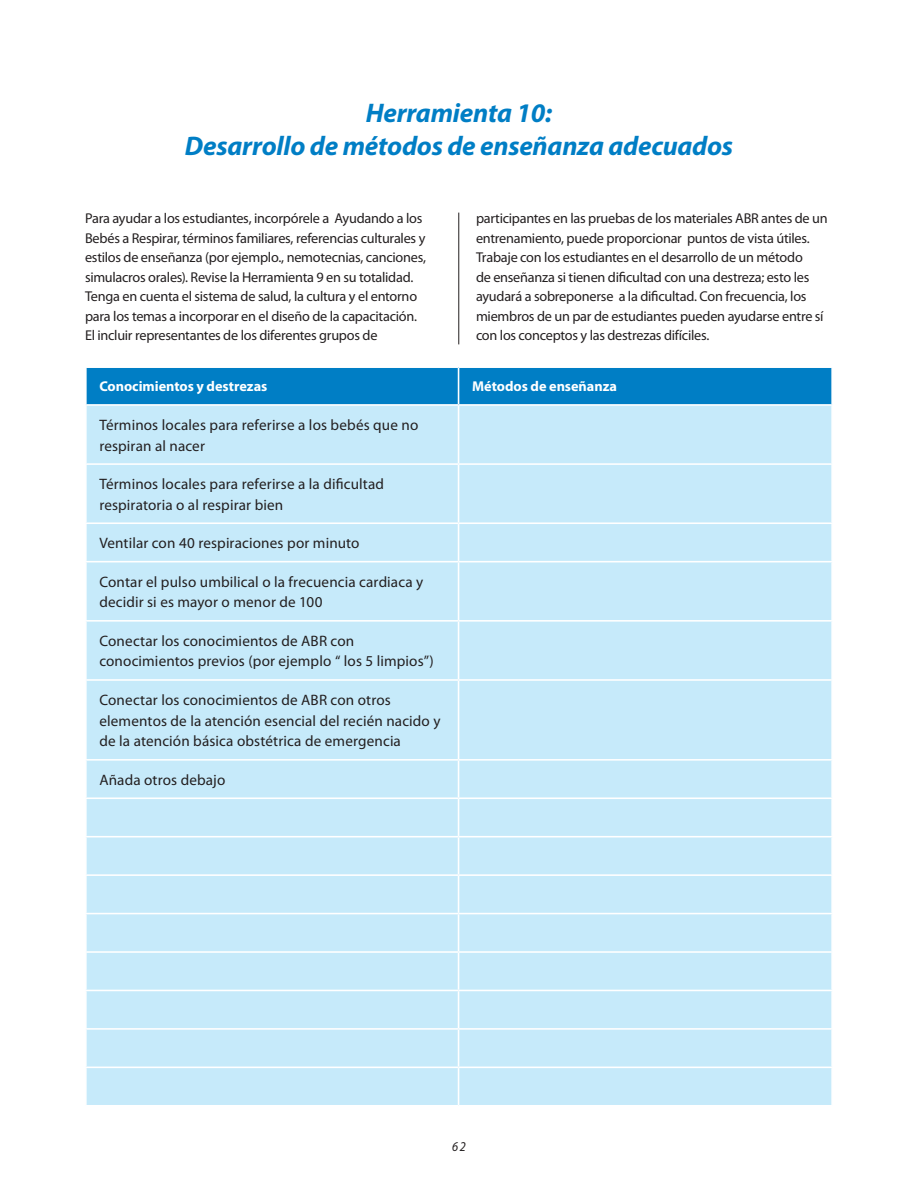
<style>
.page{position:relative;width:918px;height:1188px;background:#fff}
.page>*{position:absolute;margin:0;border:0;box-sizing:border-box;transform-origin:0 0}
.t1{font:italic 700 27px/32.4px "Myriad Pro";letter-spacing:-.01em;color:#007ec5;text-align:center}
.t2{font:15.15px/20.7px "Myriad Pro";letter-spacing:.01em;color:#231f20}
.t3{font:14.25px/19.5px "Myriad Pro";letter-spacing:-.02em;color:#231f20}
.t4{font:700 14.25px "Myriad Pro";color:#fff}
.t5{font:italic 13.5px "Myriad Pro";color:#231f20;scale:.91 1}
</style>
<div class="page">
<div style="left:87px;top:368px;width:744px;height:36px;background:#007ec5"></div>
<div style="left:87px;top:406px;width:744px;height:699px;background:#c6eafa"></div>
<hr style="left:458px;top:368px;width:1px;height:36px;background:#fff">
<hr style="left:458px;top:406px;width:1px;height:57px;background:#fff">
<hr style="left:85px;top:463px;width:374px;height:2px;background:#fff">
<hr style="left:459px;top:463px;width:374px;height:2px;background:#fff">
<hr style="left:458px;top:465px;width:1px;height:57px;background:#fff">
<hr style="left:85px;top:522px;width:374px;height:2px;background:#fff">
<hr style="left:459px;top:522px;width:374px;height:2px;background:#fff">
<hr style="left:458px;top:524px;width:1px;height:37px;background:#fff">
<hr style="left:85px;top:561px;width:374px;height:1px;background:#fff">
<hr style="left:459px;top:561px;width:374px;height:1px;background:#fff">
<hr style="left:458px;top:562px;width:1px;height:58px;background:#fff">
<hr style="left:85px;top:620px;width:374px;height:2px;background:#fff">
<hr style="left:459px;top:620px;width:374px;height:2px;background:#fff">
<hr style="left:458px;top:622px;width:1px;height:57px;background:#fff">
<hr style="left:85px;top:679px;width:374px;height:2px;background:#fff">
<hr style="left:459px;top:679px;width:374px;height:2px;background:#fff">
<hr style="left:458px;top:681px;width:1px;height:78px;background:#fff">
<hr style="left:85px;top:759px;width:374px;height:2px;background:#fff">
<hr style="left:459px;top:759px;width:374px;height:2px;background:#fff">
<hr style="left:458px;top:761px;width:1px;height:36px;background:#fff">
<hr style="left:85px;top:797px;width:374px;height:2px;background:#fff">
<hr style="left:459px;top:797px;width:374px;height:2px;background:#fff">
<hr style="left:458px;top:799px;width:1px;height:37px;background:#fff">
<hr style="left:85px;top:836px;width:374px;height:2px;background:#fff">
<hr style="left:459px;top:836px;width:374px;height:2px;background:#fff">
<hr style="left:458px;top:838px;width:1px;height:36px;background:#fff">
<hr style="left:85px;top:874px;width:374px;height:2px;background:#fff">
<hr style="left:459px;top:874px;width:374px;height:2px;background:#fff">
<hr style="left:458px;top:876px;width:1px;height:37px;background:#fff">
<hr style="left:85px;top:913px;width:374px;height:1px;background:#fff">
<hr style="left:459px;top:913px;width:374px;height:1px;background:#fff">
<hr style="left:458px;top:914px;width:1px;height:37px;background:#fff">
<hr style="left:85px;top:951px;width:374px;height:2px;background:#fff">
<hr style="left:459px;top:951px;width:374px;height:2px;background:#fff">
<hr style="left:458px;top:953px;width:1px;height:37px;background:#fff">
<hr style="left:85px;top:990px;width:374px;height:1px;background:#fff">
<hr style="left:459px;top:990px;width:374px;height:1px;background:#fff">
<hr style="left:458px;top:991px;width:1px;height:37px;background:#fff">
<hr style="left:85px;top:1028px;width:374px;height:2px;background:#fff">
<hr style="left:459px;top:1028px;width:374px;height:2px;background:#fff">
<hr style="left:458px;top:1030px;width:1px;height:37px;background:#fff">
<hr style="left:85px;top:1067px;width:374px;height:1px;background:#fff">
<hr style="left:459px;top:1067px;width:374px;height:1px;background:#fff">
<hr style="left:458px;top:1068px;width:1px;height:37px;background:#fff">
<hr style="left:459px;top:213px;width:1px;height:131px;background:#231f20">
<h1 class="t1" style="left:185px;top:96px;width:550px">Herramienta 10:<br>Desarrollo de métodos de enseñanza adecuados</h1>
<p class="t3" style="left:85px;top:209px;width:343px">Para ayudar a los estudiantes, incorpórele a Ayudando a los Bebés a Respirar, términos familiares, referencias culturales y estilos de enseñanza (por ejemplo., nemotecnias, canciones, simulacros orales). Revise la Herramienta 9 en su totalidad.<br>Tenga en cuenta el sistema de salud, la cultura y el entorno para los temas a incorporar en el diseño de la capacitación.<br>El incluir representantes de los diferentes grupos de</p>
<p class="t3" style="left:476px;top:208px;width:353px">participantes en las pruebas de los materiales ABR antes de un entrenamiento, puede proporcionar puntos de vista útiles.<br>Trabaje con los estudiantes en el desarrollo de un método<br>de enseñanza si tienen dificultad con una destreza; esto les ayudará a sobreponerse a la dificultad. Con frecuencia, los miembros de un par de estudiantes pueden ayudarse entre sí con los conceptos y las destrezas difíciles.</p>
<p class="t4" style="left:99px;top:377px;width:170px">Conocimientos y destrezas</p>
<p class="t4" style="left:472px;top:377px;width:147px">Métodos de enseñanza</p>
<p class="t2" style="left:99px;top:414px;width:321px">Términos locales para referirse a los bebés que no respiran al nacer</p>
<p class="t2" style="left:99px;top:473px;width:286px">Términos locales para referirse a la dificultad respiratoria o al respirar bien</p>
<p class="t2" style="left:99px;top:532px;width:262px">Ventilar con 40 respiraciones por minuto</p>
<p class="t2" style="left:99px;top:571px;width:325px">Contar el pulso umbilical o la frecuencia cardiaca y decidir si es mayor o menor de 100</p>
<p class="t2" style="left:99px;top:630px;width:336px">Conectar los conocimientos de ABR con conocimientos previos (por ejemplo “ los 5 limpios”)</p>
<p class="t2" style="left:99px;top:689px;width:343px">Conectar los conocimientos de ABR con otros elementos de la atención esencial del recién nacido y de la atención básica obstétrica de emergencia</p>
<p class="t2" style="left:99px;top:769px;width:128px">Añada otros debajo</p>
<p class="t5" style="left:452px;top:1138px;width:17px">62</p>
</div>
